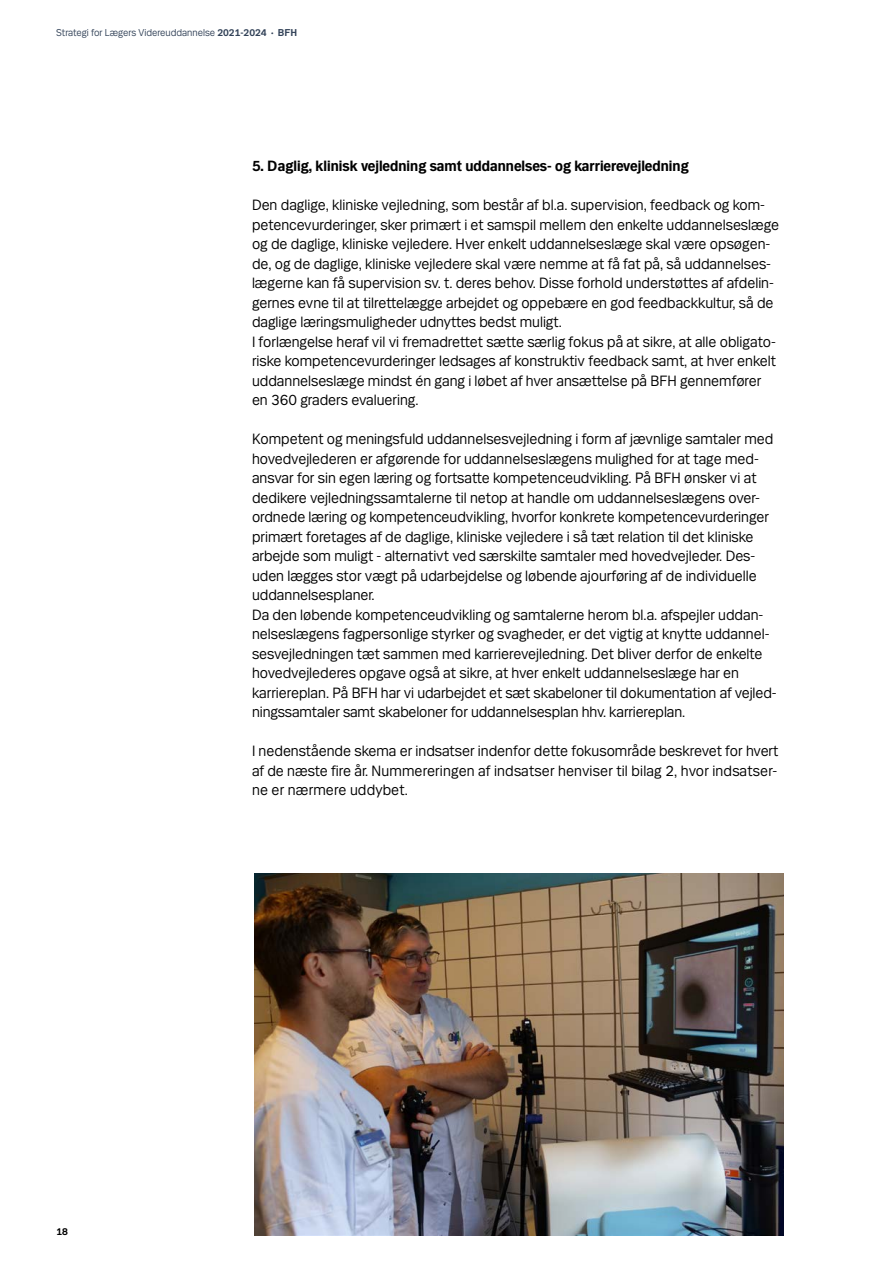
<style>
.page{position:relative;width:893px;height:1263px;background:#fff}
.page>*{position:absolute;margin:0;border:0;box-sizing:border-box;transform-origin:0 0}
.Brødtekst_Mari{font:15.75px/19.5px "Mari";color:#000}
.Brødtekst_Manchet_Overskrift_Mari{font:700 15.75px "Mari";color:#000}
.t1{font:10.5px "Mari";color:#324258}
.t2{font:700 10.5px "Mari";color:#000}
.s1{font-weight:700}
.s2{font-weight:300;font-size:6px}
</style>
<div class="page">
<img style="left:255px;top:873px;width:528px;height:362px">
<p class="t1" style="left:56px;top:26px;width:243px">Strategi for Lægers Videreuddannelse <span class="s1">2021-2024</span> <span class="s2">•</span> <span class="s1">BFH</span></p>
<p class="t2" style="left:56px;top:1225px;width:13px">18</p>
<h3 class="Brødtekst_Manchet_Overskrift_Mari" style="left:252px;top:157px;width:438px">5. Daglig, klinisk vejledning samt uddannelses- og karrierevejledning</h3>
<p class="Brødtekst_Mari" style="left:252px;top:194px;width:529px">Den daglige, kliniske vejledning, som består af bl.a. supervision, feedback og kom&shy;petencevurderinger, sker primært i et samspil mellem den enkelte uddannelseslæge og de daglige, kliniske vejledere. Hver enkelt uddannelseslæge skal være opsøgen&shy;de, og de daglige, kliniske vejledere skal være nemme at få fat på, så uddannelses&shy;lægerne kan få supervision sv. t. deres behov. Disse forhold understøttes af afdelin&shy;gernes evne til at tilrettelægge arbejdet og oppebære en god feedbackkultur, så de daglige læringsmuligheder udnyttes bedst muligt.</p>
<p class="Brødtekst_Mari" style="left:252px;top:331px;width:525px">I forlængelse heraf vil vi fremadrettet sætte særlig fokus på at sikre, at alle obligato&shy;riske kompetencevurderinger ledsages af konstruktiv feedback samt, at hver enkelt uddannelseslæge mindst én gang i løbet af hver ansættelse på BFH gennemfører en 360 graders evaluering.</p>
<p class="Brødtekst_Mari" style="left:252px;top:428px;width:523px">Kompetent og meningsfuld uddannelsesvejledning i form af jævnlige samtaler med hovedvejlederen er afgørende for uddannelseslægens mulighed for at tage med&shy;ansvar for sin egen læring og fortsatte kompetenceudvikling. På BFH ønsker vi at dedikere vejledningssamtalerne til netop at handle om uddannelseslægens over&shy;ordnede læring og kompetenceudvikling, hvorfor konkrete kompetencevurderinger primært foretages af de daglige, kliniske vejledere i så tæt relation til det kliniske arbejde som muligt - alternativt ved særskilte samtaler med hovedvejleder. Des&shy;uden lægges stor vægt på udarbejdelse og løbende ajourføring af de individuelle uddannelsesplaner.</p>
<p class="Brødtekst_Mari" style="left:252px;top:604px;width:526px">Da den løbende kompetenceudvikling og samtalerne herom bl.a. afspejler uddan&shy;nelseslægens fagpersonlige styrker og svagheder, er det vigtig at knytte uddannel&shy;sesvejledningen tæt sammen med karrierevejledning. Det bliver derfor de enkelte hovedvejlederes opgave også at sikre, at hver enkelt uddannelseslæge har en karriereplan. På BFH har vi udarbejdet et sæt skabeloner til dokumentation af vejled&shy;ningssamtaler samt skabeloner for uddannelsesplan hhv. karriereplan.</p>
<p class="Brødtekst_Mari" style="left:252px;top:740px;width:528px;text-align:justify">I nedenstående skema er indsatser indenfor dette fokusområde beskrevet for hvert af de næste fire år. Nummereringen af indsatser henviser til bilag 2, hvor indsatser&shy;ne er nærmere uddybet.</p>
</div>
